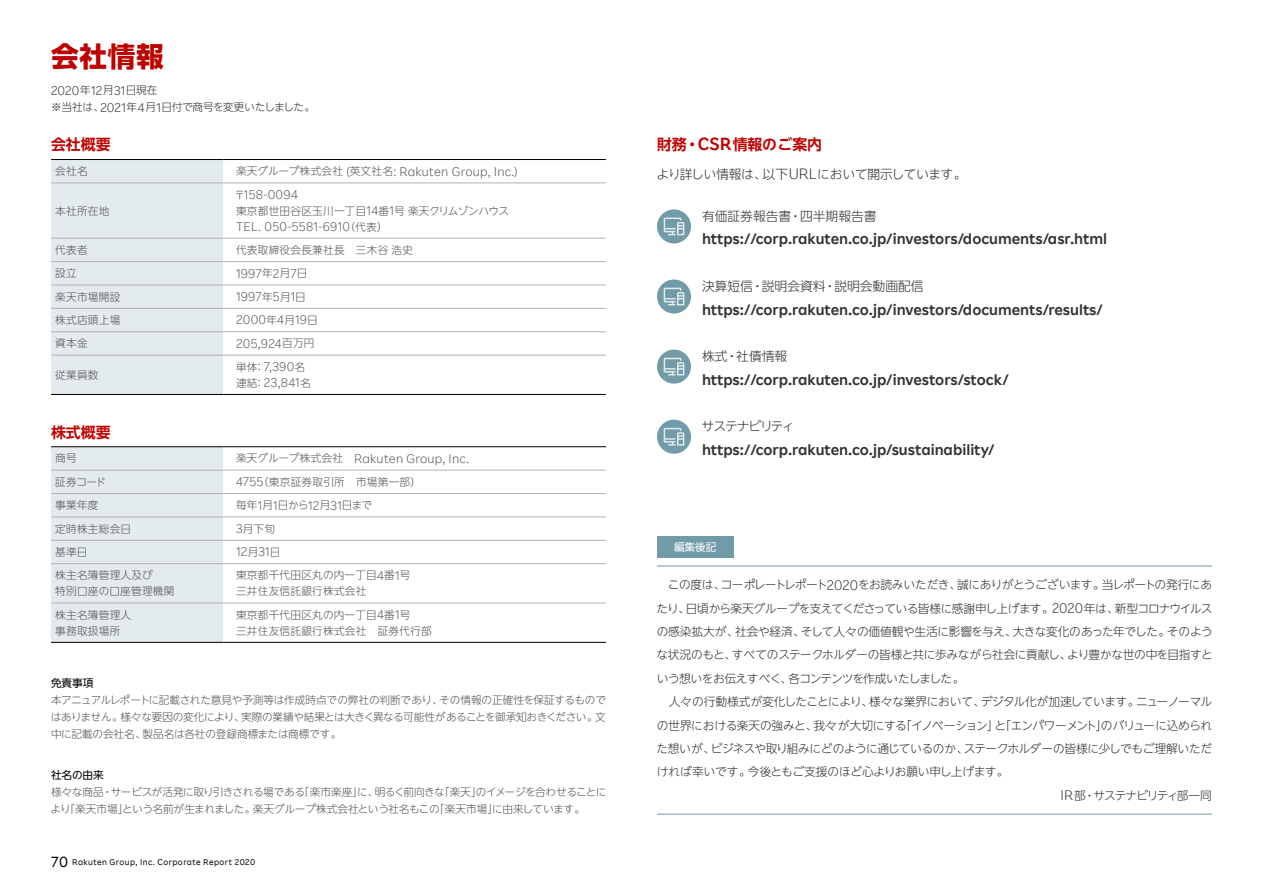
<style>
.page{position:relative;width:1263px;height:893px;background:#fff}
.page>*{position:absolute;margin:0;border:0;box-sizing:border-box;transform-origin:0 0}
.t1{font:700 27.6px "UD Shin Go NT Pro";color:#bf0000}
.t2{font:600 15.3px "Rakuten Sans";color:#333}
.t3{font:700 14.85px "UD Shin Go NT Pro De";color:#bf0000}
.t4{font:300 12.75px/15.9px "Rakuten Sans";letter-spacing:.02em;color:#595757}
.t5{font:300 12.75px "UD Shin Go NT Pro";color:#333}
.t6{font:300 12.75px "UD Shin Go NT Pro";letter-spacing:-.035em;color:#333}
.t7{font:300 12.75px "Rakuten Sans";color:#333}
.t8{font:300 12.75px "UD Shin Go NT Pro";letter-spacing:-.09em;color:#333}
.t9{font:300 11.7px "UD Shin Go NT Pro";letter-spacing:-.035em;color:#333}
.t10{font:300 11.7px "UD Shin Go NT Pro";letter-spacing:-.06em;color:#333}
.t11{font:300 11.7px "UD Shin Go NT Pro";letter-spacing:-.085em;color:#333}
.t12{font:300 10.65px/15.9px "UD Shin Go NT Pro";letter-spacing:.015em;color:#595757}
.t13{font:300 10.65px/17px "UD Shin Go NT Pro";letter-spacing:-.035em;color:#595757}
.t14{font:300 10.65px "UD Shin Go NT Pro";letter-spacing:-.03em;color:#333}
.t15{font:10.65px "UD Shin Go NT Pro";color:#000}
.t16{font:10.65px "UD Shin Go NT Pro";color:#fff}
.t17{font:8.55px "Rakuten Sans";letter-spacing:.05em;color:#000}
.s1{font-family:"UD Shin Go NT Pro";font-size:10.65px}
.s2{font-family:"Rakuten Sans";font-size:12.75px}
.s3{font-size:14.85px}
.s4{font-family:"Rakuten Sans";font-weight:600;font-size:17.85px}
.s5{font-family:"Rakuten Sans";font-size:15.3px}
.s6{font-family:"Rakuten Sans";font-size:14.1px}
</style>
<div class="page">
<div style="left:51px;top:160px;width:172px;height:234px;background:#e3ebed"></div>
<hr style="left:51px;top:159px;width:172px;height:1px;background:#000">
<hr style="left:223px;top:159px;width:383px;height:1px;background:#000">
<hr style="left:51px;top:394px;width:172px;height:1px;background:#000">
<hr style="left:223px;top:394px;width:383px;height:1px;background:#000">
<hr style="left:51px;top:183px;width:172px;height:1px;background:#b3b3b3">
<hr style="left:223px;top:183px;width:383px;height:1px;background:#b3b3b3">
<hr style="left:51px;top:238px;width:172px;height:1px;background:#b3b3b3">
<hr style="left:223px;top:238px;width:383px;height:1px;background:#b3b3b3">
<hr style="left:51px;top:261px;width:172px;height:1px;background:#b3b3b3">
<hr style="left:223px;top:261px;width:383px;height:1px;background:#b3b3b3">
<hr style="left:51px;top:285px;width:172px;height:1px;background:#b3b3b3">
<hr style="left:223px;top:285px;width:383px;height:1px;background:#b3b3b3">
<hr style="left:51px;top:308px;width:172px;height:1px;background:#b3b3b3">
<hr style="left:223px;top:308px;width:383px;height:1px;background:#b3b3b3">
<hr style="left:51px;top:331px;width:172px;height:1px;background:#b3b3b3">
<hr style="left:223px;top:331px;width:383px;height:1px;background:#b3b3b3">
<hr style="left:51px;top:355px;width:172px;height:1px;background:#b3b3b3">
<hr style="left:223px;top:355px;width:383px;height:1px;background:#b3b3b3">
<div style="left:51px;top:447px;width:172px;height:195px;background:#e3ebed"></div>
<hr style="left:51px;top:446px;width:172px;height:1px;background:#000">
<hr style="left:223px;top:446px;width:383px;height:1px;background:#000">
<hr style="left:51px;top:642px;width:172px;height:1px;background:#000">
<hr style="left:223px;top:642px;width:383px;height:1px;background:#000">
<hr style="left:51px;top:470px;width:172px;height:1px;background:#b3b3b3">
<hr style="left:223px;top:470px;width:383px;height:1px;background:#b3b3b3">
<hr style="left:51px;top:493px;width:172px;height:1px;background:#b3b3b3">
<hr style="left:223px;top:493px;width:383px;height:1px;background:#b3b3b3">
<hr style="left:51px;top:517px;width:172px;height:1px;background:#b3b3b3">
<hr style="left:223px;top:517px;width:383px;height:1px;background:#b3b3b3">
<hr style="left:51px;top:540px;width:172px;height:1px;background:#b3b3b3">
<hr style="left:223px;top:540px;width:383px;height:1px;background:#b3b3b3">
<hr style="left:51px;top:563px;width:172px;height:1px;background:#b3b3b3">
<hr style="left:223px;top:563px;width:383px;height:1px;background:#b3b3b3">
<hr style="left:51px;top:603px;width:172px;height:1px;background:#b3b3b3">
<hr style="left:223px;top:603px;width:383px;height:1px;background:#b3b3b3">
<div style="left:657px;top:536px;width:76px;height:21px;background:#719ba7"></div>
<hr style="left:657px;top:566px;width:555px;height:1px;background:#719ba7">
<hr style="left:657px;top:814px;width:555px;height:1px;background:#719ba7">
<svg style="left:657px;top:209px;width:34px;height:34px"></svg>
<svg style="left:664px;top:218px;width:20px;height:17px"></svg>
<svg style="left:657px;top:279px;width:34px;height:35px"></svg>
<svg style="left:664px;top:288px;width:20px;height:17px"></svg>
<svg style="left:657px;top:350px;width:34px;height:34px"></svg>
<svg style="left:664px;top:358px;width:20px;height:17px"></svg>
<div style="left:657px;top:420px;width:34px;height:34px;background:#719ba7;border-radius:50%"></div>
<svg style="left:664px;top:428px;width:20px;height:18px"></svg>
<h1 class="t1" style="left:51px;top:34px;width:114px">会社情報</h1>
<p class="t7" style="left:51px;top:83px;width:108px">2020<span class="s1">年</span>12<span class="s1">月</span>31<span class="s1">日現在</span></p>
<p class="t14" style="left:51px;top:99px;width:266px">※当社は、<span class="s2">2021</span>年<span class="s2">4</span>月<span class="s2">1</span>日付で商号を変更いたしました。</p>
<h3 class="t3" style="left:51px;top:132px;width:61px">会社概要</h3>
<p class="t12" style="left:55px;top:163px;width:34px">会社名</p>
<p class="t4" style="left:236px;top:163px;width:283px"><span class="s1">楽天グループ株式会社</span> (<span class="s1">英文社名</span>: Rakuten Group, Inc.)</p>
<p class="t12" style="left:55px;top:202px;width:56px">本社所在地</p>
<p class="t4" style="left:235px;top:187px;width:65px"><span class="s1">〒</span>158-0094</p>
<p class="t12" style="left:236px;top:202px;width:275px">東京都世田谷区玉川一丁目<span class="s2">14</span>番<span class="s2">1</span>号楽天クリムゾンハウス</p>
<p class="t4" style="left:236px;top:219px;width:153px">TEL. 050-5581-6910<span class="s1">（代表）</span></p>
<p class="t12" style="left:55px;top:242px;width:34px">代表者</p>
<p class="t12" style="left:236px;top:242px;width:179px">代表取締役会長兼社長　三木谷浩史</p>
<p class="t12" style="left:55px;top:265px;width:23px">設立</p>
<p class="t4" style="left:236px;top:265px;width:73px">1997<span class="s1">年</span>2<span class="s1">月</span>7<span class="s1">日</span></p>
<p class="t12" style="left:55px;top:288px;width:67px">楽天市場開設</p>
<p class="t4" style="left:236px;top:289px;width:71px">1997<span class="s1">年</span>5<span class="s1">月</span>1<span class="s1">日</span></p>
<p class="t12" style="left:55px;top:312px;width:67px">株式店頭上場</p>
<p class="t4" style="left:236px;top:312px;width:83px">2000<span class="s1">年</span>4<span class="s1">月</span>19<span class="s1">日</span></p>
<p class="t12" style="left:55px;top:335px;width:34px">資本金</p>
<p class="t4" style="left:236px;top:336px;width:80px">205,924<span class="s1">百万円</span></p>
<p class="t12" style="left:55px;top:366px;width:45px">従業員数</p>
<p class="t4" style="left:236px;top:359px;width:76px"><span class="s1">単体：</span> 7,390<span class="s1">名連結：</span> 23,841<span class="s1">名</span></p>
<h3 class="t3" style="left:51px;top:421px;width:61px">株式概要</h3>
<p class="t12" style="left:55px;top:450px;width:23px">商号</p>
<p class="t4" style="left:236px;top:451px;width:235px"><span class="s1">楽天グループ株式会社　</span>Rakuten Group, Inc.</p>
<p class="t12" style="left:55px;top:473px;width:52px">証券コード</p>
<p class="t12" style="left:236px;top:473px;width:187px"><span class="s2">4755</span>（東京証券取引所　市場第一部）</p>
<p class="t12" style="left:55px;top:497px;width:45px">事業年度</p>
<p class="t12" style="left:236px;top:497px;width:138px">毎年<span class="s2">1</span>月<span class="s2">1</span>日から<span class="s2">12</span>月<span class="s2">31</span>日まで</p>
<p class="t12" style="left:55px;top:520px;width:77px">定時株主総会日</p>
<p class="t12" style="left:236px;top:520px;width:40px"><span class="s2">3</span>月下旬</p>
<p class="t12" style="left:55px;top:544px;width:34px">基準日</p>
<p class="t4" style="left:236px;top:544px;width:46px">12<span class="s1">月</span>31<span class="s1">日</span></p>
<p class="t12" style="left:55px;top:567px;width:121px">株主名簿管理人及び<br>特別口座の口座管理機関</p>
<p class="t12" style="left:236px;top:567px;width:176px">東京都千代田区丸の内一丁目<span class="s2">4</span>番<span class="s2">1</span>号三井住友信託銀行株式会社</p>
<p class="t12" style="left:55px;top:606px;width:78px">株主名簿管理人事務取扱場所</p>
<p class="t12" style="left:236px;top:606px;width:197px">東京都千代田区丸の内一丁目<span class="s2">4</span>番<span class="s2">1</span>号<br>三井住友信託銀行株式会社　証券代行部</p>
<p class="t15" style="left:51px;top:674px;width:44px">免責事項</p>
<p class="t12" style="left:51px;top:691px;width:557px;line-height:17px;text-align:justify">本アニュアルレポートに記載された意見や予測等は作成時点での弊社の判断であり、その情報の正確性を保証するものではありません。様々な要因の変化により、実際の業績や結果とは大きく異なる可能性があることを御承知おきください。文中に記載の会社名、製品名は各社の登録商標または商標です。</p>
<p class="t15" style="left:51px;top:766px;width:54px">社名の由来</p>
<p class="t13" style="left:51px;top:783px;width:557px">様々な商品・サービスが活発に取り引きされる場である「楽市楽座」に、明るく前向きな「楽天」のイメージを合わせることにより「楽天市場」という名前が生まれました。楽天グループ株式会社という社名もこの「楽天市場」に由来しています。</p>
<p class="t17" style="left:51px;top:857px;width:206px"><span class="s3">70</span> Rakuten Group, Inc. Corporate Report 2020</p>
<h3 class="t3" style="left:657px;top:132px;width:167px">財務・<span class="s4">CSR</span>情報のご案内</h3>
<p class="t6" style="left:656px;top:163px;width:312px">より詳しい情報は、以下<span class="s5">URL</span>において開示しています。</p>
<p class="t5" style="left:702px;top:205px;width:176px">有価証券報告書・四半期報告書</p>
<h2 class="t2" style="left:702px;top:231px;width:407px">https://corp.rakuten.co.jp/investors/documents/asr.html</h2>
<p class="t5" style="left:702px;top:276px;width:223px">決算短信・説明会資料・説明会動画配信</p>
<h2 class="t2" style="left:702px;top:301px;width:402px">https://corp.rakuten.co.jp/investors/documents/results/</h2>
<p class="t5" style="left:702px;top:346px;width:87px">株式・社債情報</p>
<h2 class="t2" style="left:702px;top:371px;width:308px">https://corp.rakuten.co.jp/investors/stock/</h2>
<p class="t8" style="left:702px;top:416px;width:94px">サステナビリティ</p>
<h2 class="t2" style="left:702px;top:441px;width:294px">https://corp.rakuten.co.jp/sustainability/</h2>
<p class="t16" style="left:674px;top:538px;width:44px">編集後記</p>
<p class="t9" style="left:657px;top:575px;width:557px">　この度は、コーポレートレポート<span class="s6">2020</span>をお読みいただき、誠にありがとうございます。当レポートの発行にあ</p>
<p class="t10" style="left:656px;top:599px;width:557px">たり、日頃から楽天グループを支えてくださっている皆様に感謝申し上げます。<span class="s6">2020</span>年は、新型コロナウイルス</p>
<p class="t9" style="left:657px;top:622px;width:557px">の感染拡大が、社会や経済、そして人々の価値観や生活に影響を与え、大きな変化のあった年でした。そのよう</p>
<p class="t9" style="left:657px;top:645px;width:558px">な状況のもと、すべてのステークホルダーの皆様と共に歩みながら社会に貢献し、より豊かな世の中を目指すと</p>
<p class="t9" style="left:657px;top:669px;width:309px">いう想いをお伝えすべく、各コンテンツを作成いたしました。</p>
<p class="t9" style="left:657px;top:692px;width:557px">　人々の行動様式が変化したことにより、様々な業界において、デジタル化が加速しています。ニューノーマル</p>
<p class="t9" style="left:657px;top:716px;width:557px">の世界における楽天の強みと、我々が大切にする「イノベーション」と「エンパワーメント」のバリューに込められ</p>
<p class="t9" style="left:656px;top:739px;width:557px">た想いが、ビジネスや取り組みにどのように通じているのか、ステークホルダーの皆様に少しでもご理解いただ</p>
<p class="t9" style="left:657px;top:762px;width:353px">ければ幸いです。今後ともご支援のほど心よりお願い申し上げます。</p>
<p class="t11" style="left:1061px;top:786px;width:153px"><span class="s6">IR</span>部・サステナビリティ部一同</p>
</div>
